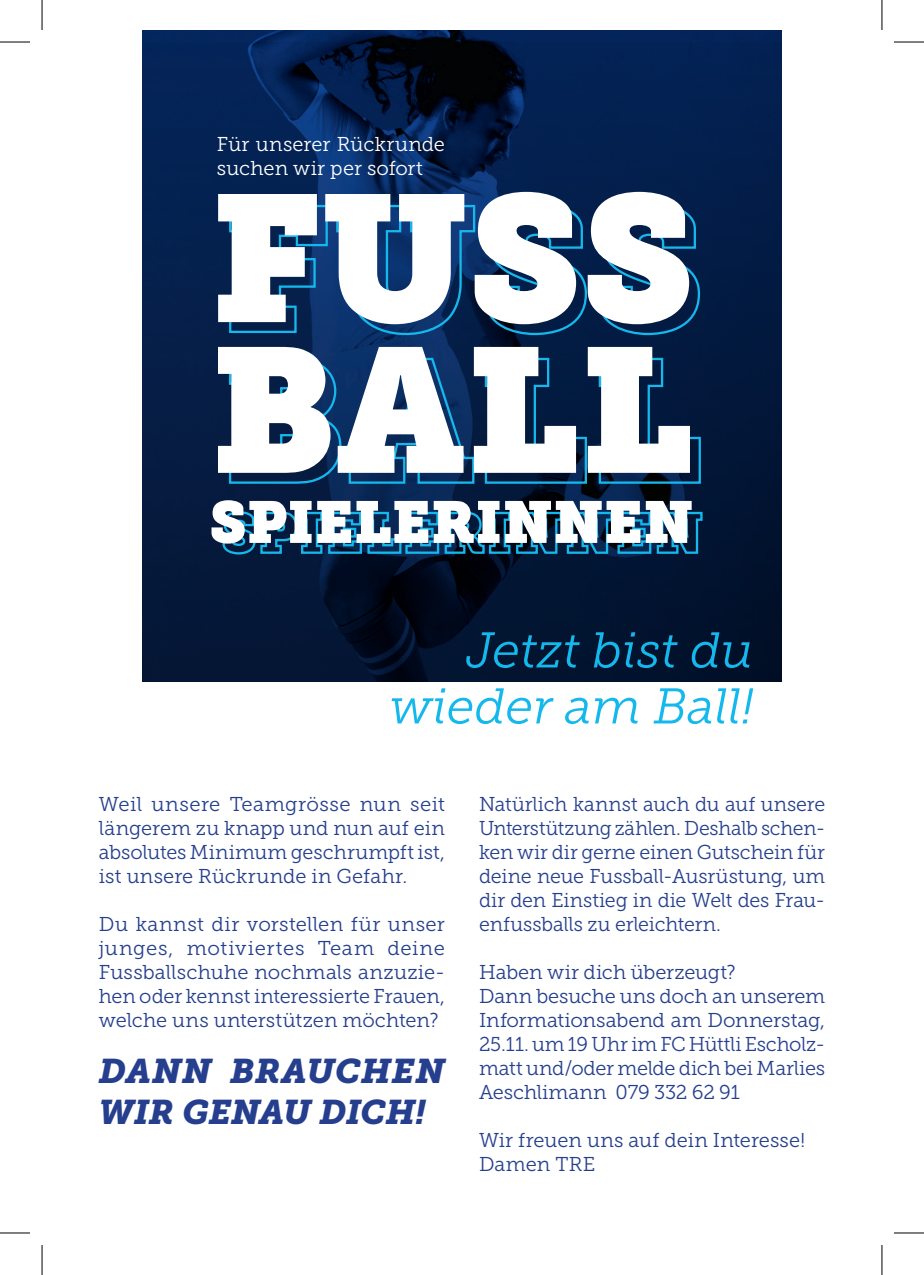
<style>
.page{position:relative;width:924px;height:1275px;background:#fff}
.page>*{position:absolute;margin:0;border:0;box-sizing:border-box;transform-origin:0 0}
.t1{font:italic 50px/56px "Museo Slab 300";color:#15b8ec;text-align:right}
.t2{font:italic 34px/40.8px "Museo Slab 900";color:#253f8e}
.t3{font:20px/24px "Museo Slab 300";letter-spacing:-.005em;color:#253f8e;text-align:justify}
.t4{font:20px/24px "Museo Slab 300";letter-spacing:.005em;color:#fff}
</style>
<div class="page">
<svg style="left:142px;top:42px;width:639px;height:639px;background:#031a3f"></svg>
<svg style="left:228px;top:356px;width:473px;height:129px;background:#09385f"></svg>
<svg style="left:228px;top:202px;width:473px;height:134px;background:#073460"></svg>
<svg style="left:211px;top:500px;width:492px;height:55px"></svg>
<svg style="left:218px;top:347px;width:471px;height:126px"></svg>
<svg style="left:218px;top:192px;width:470px;height:132px"></svg>
<hr style="left:0;top:42px;width:30px;height:1px;background:#000">
<hr style="left:893px;top:42px;width:30px;height:1px;background:#000">
<hr style="left:0;top:1232px;width:30px;height:1px;background:#000">
<hr style="left:893px;top:1232px;width:30px;height:1px;background:#000">
<hr style="left:42px;top:0;width:1px;height:30px;background:#000">
<hr style="left:42px;top:1245px;width:1px;height:30px;background:#000">
<hr style="left:881px;top:0;width:1px;height:30px;background:#000">
<hr style="left:881px;top:1245px;width:1px;height:30px;background:#000">
<p class="t4" style="left:217px;top:132px;width:229px">Für unserer Rückrunde suchen wir per sofort</p>
<h1 class="t1" style="left:389px;top:622px;width:365px">Jetzt bist du wieder am Ball!</h1>
<p class="t3" style="left:99px;top:792px;width:347px">Weil unsere Teamgrösse nun seit längerem zu knapp und nun auf ein absolutes Minimum geschrumpft ist, ist unsere Rückrunde in Gefahr.</p>
<p class="t3" style="left:99px;top:912px;width:347px">Du kannst dir vorstellen für unser junges, motiviertes Team deine Fussballschuhe nochmals anzuzie&shy;hen oder kennst interessierte Frauen, welche uns unterstützen möchten?</p>
<h2 class="t2" style="left:99px;top:1051px;width:347px">DANN BRAUCHEN<br>WIR GENAU DICH!</h2>
<p class="t3" style="left:479px;top:792px;width:347px">Natürlich kannst auch du auf unsere Unterstützung zählen. Deshalb schen&shy;ken wir dir gerne einen Gutschein für deine neue Fussball-Ausrüstung, um dir den Einstieg in die Welt des Frau&shy;enfussballs zu erleichtern.</p>
<p class="t3" style="left:479px;top:960px;width:347px;text-align:left">Haben wir dich überzeugt?<br>Dann besuche uns doch an unserem<br>Informationsabend am Donnerstag,<br>25.11. um 19 Uhr im FC Hüttli Escholz&shy;matt und/oder melde dich bei Marlies<br>Aeschlimann 079 332 62 91</p>
<p class="t3" style="left:479px;top:1128px;width:327px">Wir freuen uns auf dein Interesse!<br>Damen TRE</p>
</div>
